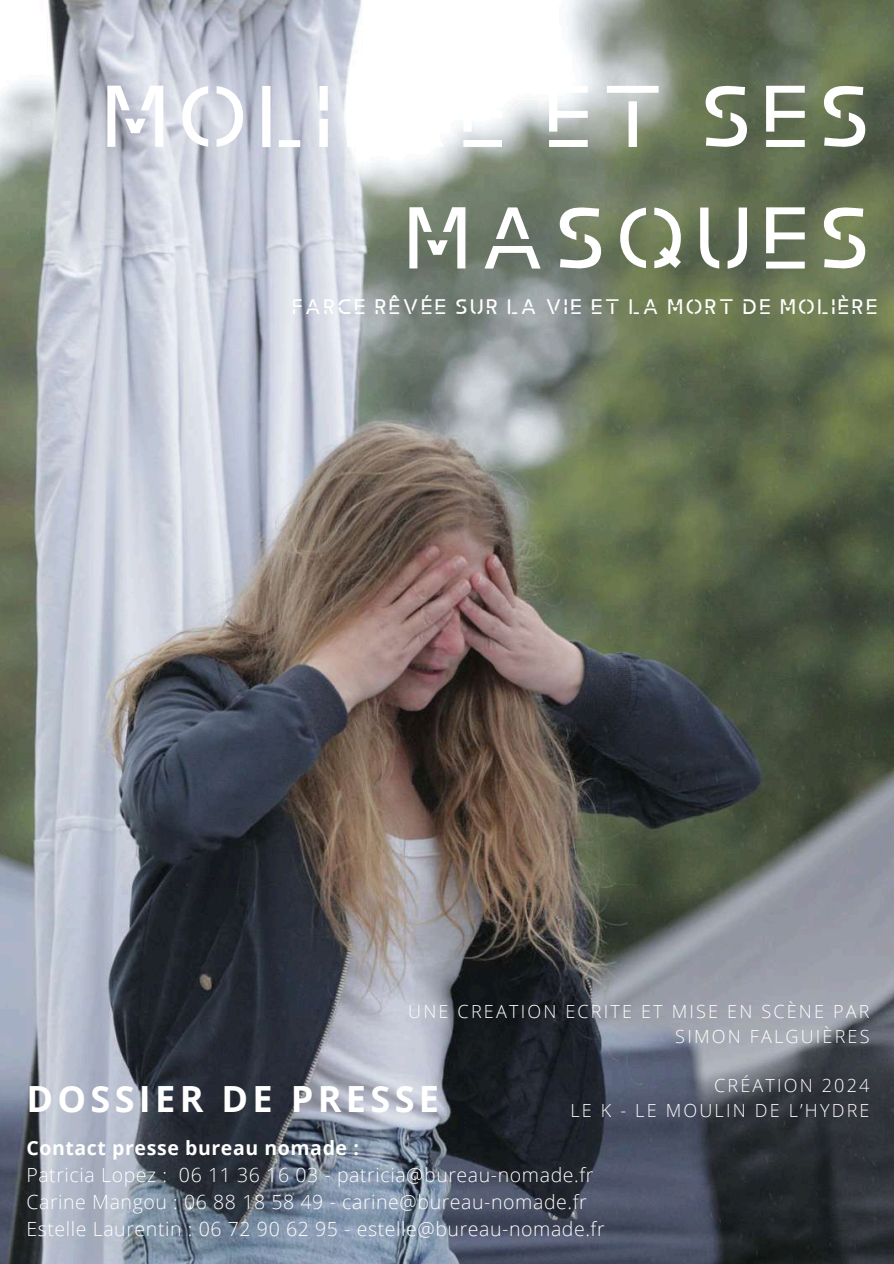
<style>
.page{position:relative;width:894px;height:1264px;background:#fff}
.page>*{position:absolute;margin:0;border:0;box-sizing:border-box;transform-origin:0 0}
.t1{font:87px/121.5px "Abang";letter-spacing:.12em;color:#fff;text-align:right}
.t2{font:700 36px "Open Sans";letter-spacing:.12em;color:#fff}
.t3{font:21px "Abang";letter-spacing:.12em;color:#fff}
.t4{font:300 19.5px/27px "Open Sans";letter-spacing:.03em;color:#fff}
.t5{font:700 19.5px "Open Sans";letter-spacing:.03em;color:#fff}
.t6{font:300 18px/24.8px "Open Sans";letter-spacing:.12em;color:#fff;text-align:right}
</style>
<div class="page">
<img style="left:0;top:0;width:893px;height:1263px">
<h1 class="t1" style="left:103px;top:56px;width:767px">MOLIÈRE ET SES<br>MASQUES</h1>
<p class="t3" style="left:292px;top:294px;width:586px">FARCE RÊVÉE SUR LA VIE ET LA MORT DE MOLIÈRE</p>
<p class="t6" style="left:408px;top:998px;width:462px">UNE CREATION ECRITE ET MISE EN SCÈNE PAR<br>SIMON FALGUIÈRES</p>
<p class="t6" style="left:570px;top:1072px;width:300px">CRÉATION 2024<br>LE K - LE MOULIN DE L’HYDRE</p>
<h2 class="t2" style="left:26px;top:1073px;width:414px">DOSSIER DE PRESSE</h2>
<p class="t5" style="left:26px;top:1133px;width:334px">Contact presse bureau nomade :</p>
<p class="t4" style="left:26px;top:1160px;width:579px">Patricia Lopez : 06 11 36 16 03 - patricia@bureau-nomade.fr<br>Carine Mangou : 06 88 18 58 49 - carine@bureau-nomade.fr<br>Estelle Laurentin : 06 72 90 62 95 - estelle@bureau-nomade.fr</p>
</div>
